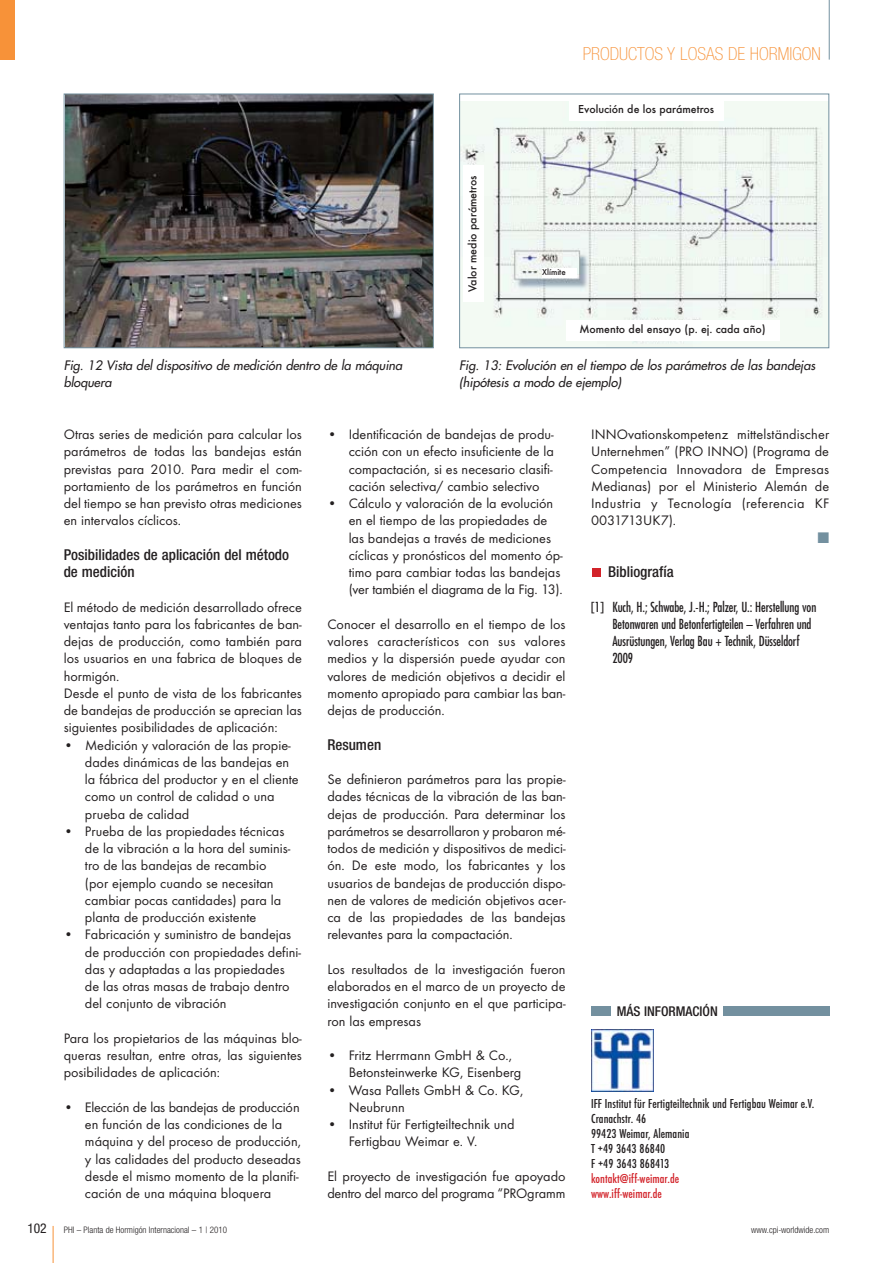
<style>
.page{position:relative;width:893px;height:1263px;background:#fff}
.page>*{position:absolute;margin:0;border:0;box-sizing:border-box;transform-origin:0 0}
.t1{font:100 condensed 18px "Helvetica Neue";color:#f79239}
.t2{font:500 condensed 15px/17.2px "Helvetica Neue";color:#231f20}
.t3{font:14.25px/17.2px "Futura T";color:#231f20}
.t4{font:condensed 13.5px/17.2px "Futura";letter-spacing:-.005em;color:#231f20;scale:.95 1}
.t5{font:500 condensed 13.5px/15px "Futura T";letter-spacing:.005em;color:#231f20}
.t6{font:500 condensed 13.5px/15px "Futura T";letter-spacing:.005em;color:#d2232a}
.t7{font:500 condensed 13.5px "Helvetica Neue";color:#231f20}
.t8{font:condensed 13.5px "Helvetica Neue";color:#231f20}
.t9{font:italic 12.75px/17.2px "Futura";color:#231f20}
.t10{font:500 12px "Futura T";color:#231f20}
.t11{font:300 condensed 9px "Helvetica Neue";color:#231f20}
.t12{font:500 9px "Futura T";color:#231f20}
</style>
<div class="page">
<hr style="left:53px;top:1226px;width:1px;height:37px;background:#f79239">
<hr style="left:829px;top:0;width:1px;height:60px;background:#73909f">
<div style="left:0;top:0;width:15px;height:60px;background:#f79239"></div>
<div style="left:592px;top:569px;width:9px;height:8px;background:#d2232a"></div>
<img style="left:592px;top:1030px;width:61px;height:61px">
<div style="left:591px;top:1006px;width:19px;height:10px;background:#73909f"></div>
<div style="left:723px;top:1006px;width:106px;height:10px;background:#73909f"></div>
<img style="left:66px;top:96px;width:366px;height:250px">
<div style="left:64px;top:94px;width:370px;height:254px;border:1px solid #73909f"></div>
<img style="left:461px;top:101px;width:366px;height:245px">
<div style="left:459px;top:94px;width:370px;height:254px;border:1px solid #73909f"></div>
<div style="left:569px;top:100px;width:154px;height:21px;background:#fff"></div>
<div style="left:565px;top:320px;width:214px;height:20px;background:#fff"></div>
<div style="left:542px;top:269px;width:35px;height:9px;background:#fff"></div>
<div style="left:463px;top:165px;width:21px;height:137px;background:#fff"></div>
<p class="t1" style="left:583px;top:47px;width:239px">PRODUCTOS Y LOSAS DE HORMIGON</p>
<p class="t10" style="left:467px;top:292px;width:118px;rotate:-90deg">Valor medio parámetros</p>
<p class="t10" style="left:578px;top:103px;width:137px">Evolución de los parámetros</p>
<p class="t12" style="left:542px;top:268px;width:25px">Xlímite</p>
<p class="t10" style="left:579px;top:323px;width:188px">Momento del ensayo (p. ej. cada año)</p>
<p class="t9" style="left:64px;top:358px;width:342px">Fig. 12 Vista del dispositivo de medición dentro de la máquina bloquera</p>
<p class="t9" style="left:459px;top:358px;width:360px">Fig. 13: Evolución en el tiempo de los parámetros de las bandejas (hipótesis a modo de ejemplo)</p>
<p class="t3" style="left:64px;top:427px;width:240px;text-align:justify">Otras series de medición para calcular los parámetros de todas las bandejas están previstas para 2010. Para medir el com&shy;portamiento de los parámetros en función del tiempo se han previsto otras mediciones en intervalos cíclicos.</p>
<p class="t2" style="left:64px;top:547px;width:227px">Posibilidades de aplicación del método de medición</p>
<p class="t3" style="left:64px;top:600px;width:240px">El método de medición desarrollado ofrece ventajas tanto para los fabricantes de ban&shy;dejas de producción, como también para los usuarios en una fabrica de bloques de hormigón.<br>Desde el punto de vista de los fabricantes de bandejas de producción se aprecian las siguientes posibilidades de aplicación:</p>
<p class="t3" style="left:85px;top:738px;width:215px;text-indent:-21px">• Medición y valoración de las propie&shy;dades dinámicas de las bandejas en la fábrica del productor y en el cliente como un control de calidad o una prueba de calidad</p>
<p class="t3" style="left:85px;top:824px;width:207px;text-indent:-21px">• Prueba de las propiedades técnicas de la vibración a la hora del suminis - tro de las bandejas de recambio (por ejemplo cuando se necesitan cambiar pocas cantidades) para la planta de producción existente</p>
<p class="t3" style="left:85px;top:927px;width:217px;text-indent:-21px">• Fabricación y suministro de bandejas de producción con propiedades defini&shy;das y adaptadas a las propiedades de las otras masas de trabajo dentro del conjunto de vibración</p>
<p class="t3" style="left:64px;top:1031px;width:240px;text-align:justify">Para los propietarios de las máquinas blo&shy;queras resultan, entre otras, las siguientes posibilidades de aplicación:</p>
<p class="t3" style="left:85px;top:1100px;width:217px;text-indent:-21px">• Elección de las bandejas de producción en función de las condiciones de la máquina y del proceso de producción, y las calidades del producto deseadas desde el mismo momento de la planifi&shy;cación de una máquina bloquera</p>
<p class="t3" style="left:349px;top:427px;width:207px;text-align:justify;text-indent:-21px">• Identificación de bandejas de produ - cción con un efecto insuficiente de la compactación, si es necesario clasifi&shy;cación selectiva/ cambio selectivo</p>
<p class="t3" style="left:349px;top:496px;width:216px;text-indent:-21px">• Cálculo y valoración de la evolución en el tiempo de las propiedades de las bandejas a través de mediciones cíclicas y pronósticos del momento óp - timo para cambiar todas las bandejas (ver también el diagrama de la Fig. 13).</p>
<p class="t3" style="left:327px;top:617px;width:240px;text-align:justify">Conocer el desarrollo en el tiempo de los valores característicos con sus valores medios y la dispersión puede ayudar con valores de medición objetivos a decidir el momento apropiado para cambiar las ban&shy;dejas de producción.</p>
<p class="t2" style="left:327px;top:737px;width:55px">Resumen</p>
<p class="t3" style="left:327px;top:772px;width:240px;text-align:justify">Se definieron parámetros para las propie&shy;dades técnicas de la vibración de las ban&shy;dejas de producción. Para determinar los parámetros se desarrollaron y probaron mé&shy;todos de medición y dispositivos de medici&shy;ón. De este modo, los fabricantes y los usuarios de bandejas de producción dispo&shy;nen de valores de medición objetivos acer&shy;ca de las propiedades de las bandejas relevantes para la compactación.</p>
<p class="t3" style="left:327px;top:962px;width:240px;text-align:justify">Los resultados de la investigación fueron elaborados en el marco de un proyecto de investigación conjunto en el que participa&shy;ron las empresas</p>
<p class="t3" style="left:349px;top:1048px;width:174px;text-indent:-21px">• Fritz Herrmann GmbH &amp; Co.,<br>Betonsteinwerke KG, Eisenberg</p>
<p class="t3" style="left:349px;top:1083px;width:176px;text-indent:-21px">• Wasa Pallets GmbH &amp; Co. KG,<br>Neubrunn</p>
<p class="t3" style="left:349px;top:1117px;width:167px;text-indent:-21px">• Institut für Fertigteiltechnik und<br>Fertigbau Weimar e. V.</p>
<p class="t3" style="left:327px;top:1169px;width:240px">El proyecto de investigación fue apoyado dentro del marco del programa “PRO gramm</p>
<p class="t3" style="left:591px;top:427px;width:240px;text-align:justify">INNOvationskompetenz mittelständischer Unternehmen” (PRO INNO) (Programa de Competencia Innovadora de Empresas Medianas) por el Ministerio Alemán de Industria y Tecnología (referencia KF 0031713UK7).</p>
<p class="t2" style="left:608px;top:564px;width:67px">Bibliografía</p>
<p class="t4" style="left:612px;top:599px;width:216px;text-indent:-21px">[1] Kuch, H.; Schwabe, J.-H.; Palzer, U.: Herstellung von Betonwaren und Betonfertigteilen – Verfahren und Ausrüstungen, Verlag Bau + Technik, Düsseldorf 2009</p>
<p class="t7" style="left:617px;top:1006px;width:102px">MÁS INFORMACIÓN</p>
<p class="t5" style="left:591px;top:1097px;width:225px">IFF Institut für Fertigteiltechnik und Fertigbau Weimar e.V.<br>Cranachstr. 46<br>99423 Weimar, Alemania<br>T +49 3643 86840<br>F +49 3643 868413</p>
<p class="t6" style="left:591px;top:1172px;width:90px">kontakt@iff-weimar.de www.iff-weimar.de</p>
<p class="t8" style="left:27px;top:1223px;width:21px">102</p>
<p class="t11" style="left:64px;top:1226px;width:165px">PHI – Planta de Hormigón Internacional – 1 | 2010</p>
<p class="t11" style="left:751px;top:1226px;width:79px">www.cpi-worldwide.com</p>
</div>
